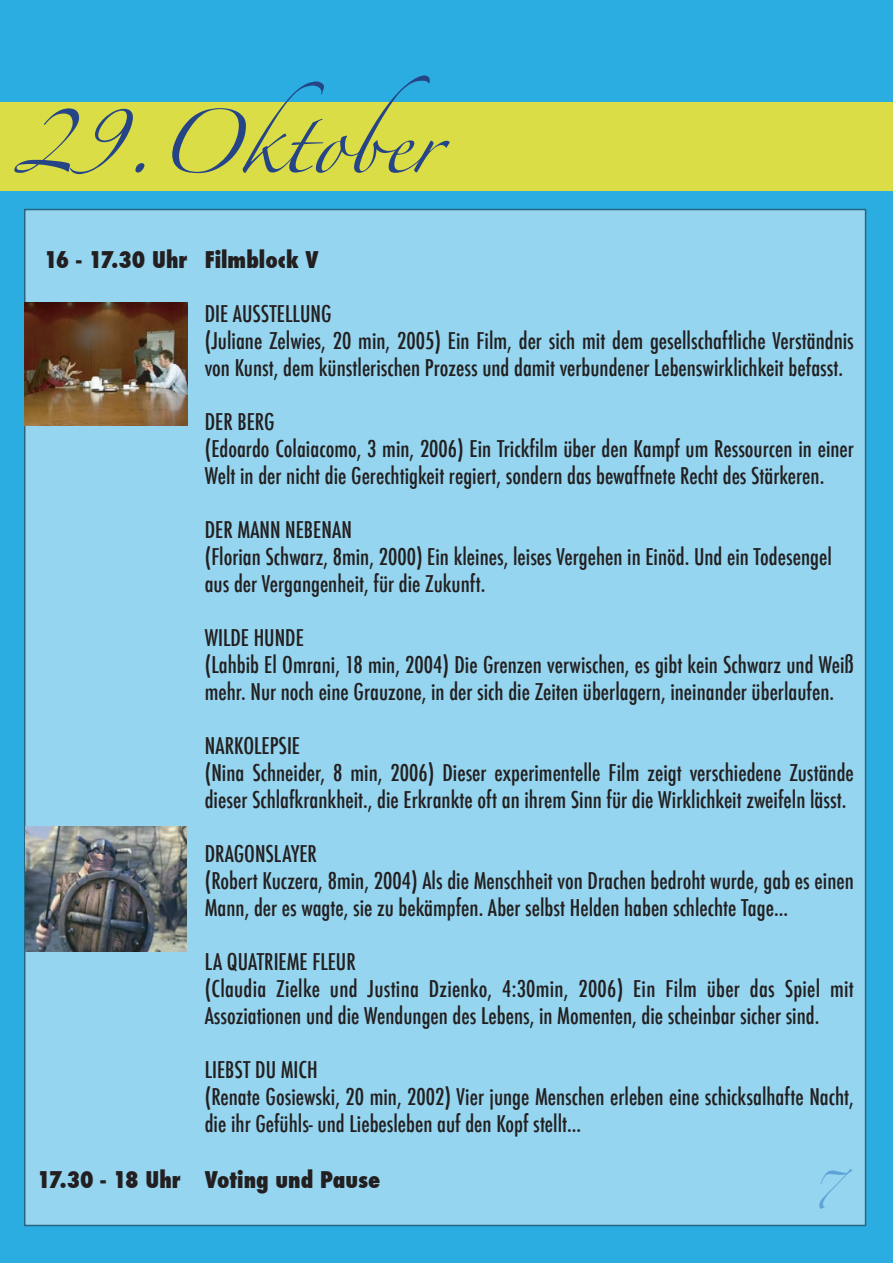
<style>
.page{position:relative;width:893px;height:1263px;background:#2cade1}
.page>*{position:absolute;margin:0;border:0;box-sizing:border-box;transform-origin:0 0}
.t1{font:57px "Zapfino";color:#254586}
.t2{font:33px "Zapfino";color:#5ea2d8}
.t3{font:500 condensed 22.5px/27px "Futura";color:#231f20}
.t4{font:800 condensed 22.5px "Futura";color:#231f20}
</style>
<div class="page">
<div style="left:0;top:102px;width:893px;height:89px;background:#dadd46"></div>
<div style="left:24px;top:209px;width:842px;height:1017px;background:#95d5ef"></div>
<img style="left:25px;top:303px;width:162px;height:122px">
<img style="left:26px;top:826px;width:160px;height:125px">
<h1 class="t1" style="left:14px;top:119px;width:426px">29.Oktober</h1>
<p class="t4" style="left:44px;top:244px;width:145px">16 - 17.30 Uhr</p>
<p class="t4" style="left:205px;top:245px;width:115px">Filmblock V</p>
<p class="t3" style="left:205px;top:301px;width:651px">DIE AUSSTELLUNG<br>(Juliane Zelwies, 20 min, 2005) Ein Film, der sich mit dem gesellschaftliche Verständnis von Kunst, dem künstlerischen Prozess und damit verbundener Lebenswirklichkeit befasst.</p>
<p class="t3" style="left:205px;top:409px;width:651px">DER BERG<br>(Edoardo Colaiacomo, 3 min, 2006) Ein Trickfilm über den Kampf um Ressourcen in einer<br>Welt in der nicht die Gerechtigkeit regiert, sondern das bewaffnete Recht des Stärkeren.</p>
<p class="t3" style="left:205px;top:517px;width:629px">DER MANN NEBENAN<br>(Florian Schwarz, 8min, 2000) Ein kleines, leises Vergehen in Einöd. Und ein Todesengel aus der Vergangenheit, für die Zukunft.</p>
<p class="t3" style="left:205px;top:625px;width:651px">WILDE HUNDE<br>(Lahbib El Omrani, 18 min, 2004) Die Grenzen verwischen, es gibt kein Schwarz und Weiß mehr. Nur noch eine Grauzone, in der sich die Zeiten überlagern, ineinander überlaufen.</p>
<p class="t3" style="left:205px;top:733px;width:651px">NARKOLEPSIE<br>(Nina Schneider, 8 min, 2006) Dieser experimentelle Film zeigt verschiedene Zustände dieser Schlafkrankheit., die Erkrankte oft an ihrem Sinn für die Wirklichkeit zweifeln lässt.</p>
<p class="t3" style="left:205px;top:841px;width:651px">DRAGONSLAYER<br>(Robert Kuczera, 8min, 2004) Als die Menschheit von Drachen bedroht wurde, gab es einen<br>Mann, der es wagte, sie zu bekämpfen. Aber selbst Helden haben schlechte Tage...</p>
<p class="t3" style="left:205px;top:949px;width:651px">LA QUATRIEME FLEUR<br>(Claudia Zielke und Justina Dzienko, 4:30min, 2006) Ein Film über das Spiel mit<br>Assoziationen und die Wendungen des Lebens, in Momenten, die scheinbar sicher sind.</p>
<p class="t3" style="left:205px;top:1057px;width:651px">LIEBST DU MICH<br>(Renate Gosiewski, 20 min, 2002) Vier junge Menschen erleben eine schicksalhafte Nacht, die ihr Gefühls- und Liebesleben auf den Kopf stellt...</p>
<p class="t4" style="left:205px;top:1164px;width:177px">Voting und Pause</p>
<p class="t4" style="left:37px;top:1164px;width:145px">17.30 - 18 Uhr</p>
<h2 class="t2" style="left:810px;top:1176px;width:30px">7</h2>
</div>
